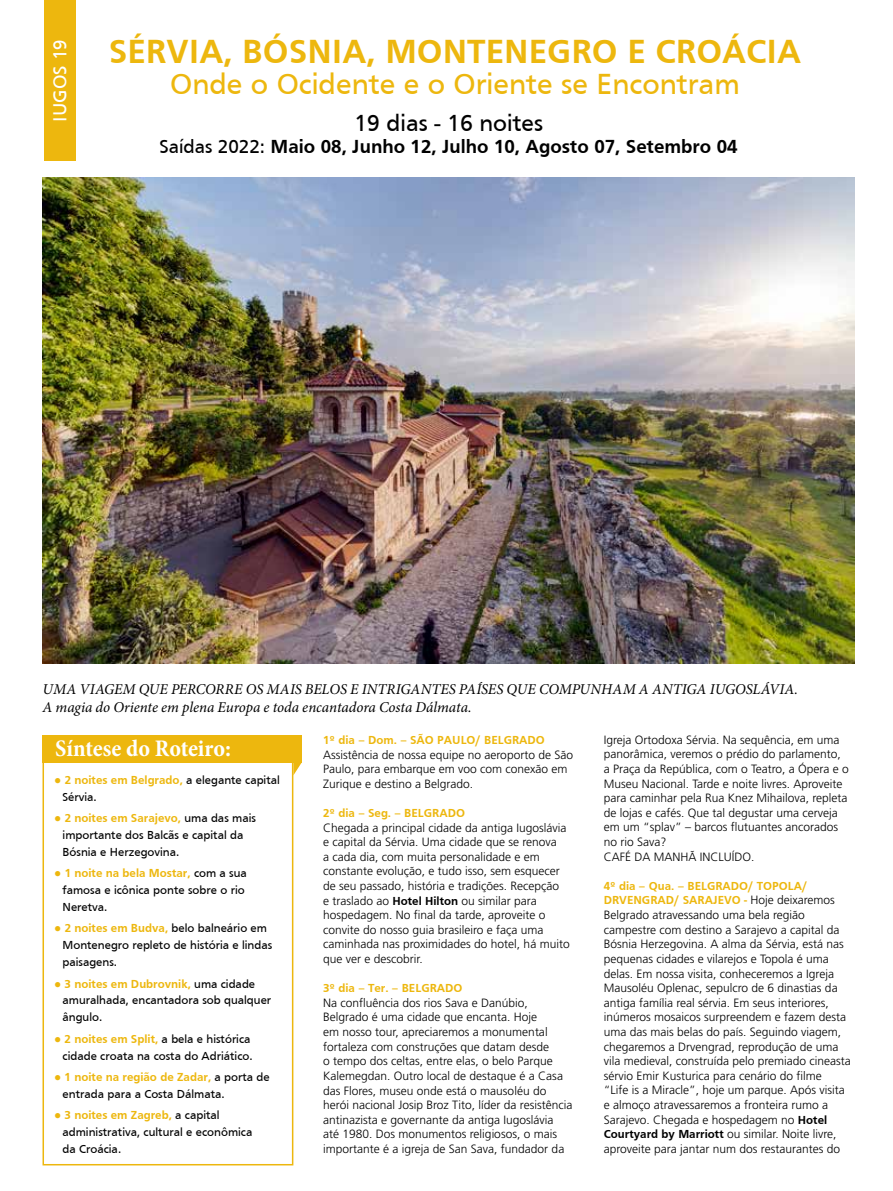
<style>
.page{position:relative;width:893px;height:1191px;background:#fff}
.page>*{position:absolute;margin:0;border:0;box-sizing:border-box;transform-origin:0 0}
.t1{font:700 34.5px "Frutiger";color:#edb70e}
.t2{font:30px "Frutiger";color:#edb70e}
.t3{font:700 condensed 24px "Minion Pro";letter-spacing:-.01em;color:#fff}
.t4{font:24px "Frutiger";color:#000}
.t5{font:700 19.5px "Frutiger";color:#000}
.t6{font:19.5px "Frutiger";color:#fff}
.t7{font:italic 15px/18px "Minion Pro";letter-spacing:-.005em;color:#000}
.t8{font:300 12px/14.5px "Frutiger";color:#000}
.t9{font:12px/17px "Frutiger";color:#000}
.t10{font:700 12px "Frutiger";color:#edb70e}
.s1{font-weight:400}
.s2{font-family:"Verdana";font-weight:700;color:#edb70e}
.s3{font-weight:700;color:#edb70e}
.s4{font-weight:700}
</style>
<div class="page">
<img style="left:43px;top:178px;width:812px;height:485px">
<div style="left:43px;top:760px;width:250px;height:405px;border:2px solid #edb70e"></div>
<div style="left:44px;top:0;width:31px;height:161px;background:#edb70e"></div>
<div style="left:43px;top:735px;width:259px;height:28px;background:#edb70e"></div>
<svg style="left:293px;top:763px;width:9px;height:12px"></svg>
<h3 class="t6" style="left:49px;top:121px;width:84px;rotate:-90deg">IUGOS 19</h3>
<h1 class="t1" style="left:109px;top:32px;width:694px">SÉRVIA, BÓSNIA, MONTENEGRO E CROÁCIA</h1>
<h2 class="t2" style="left:170px;top:67px;width:571px">Onde o Ocidente e o Oriente se Encontram</h2>
<h3 class="t4" style="left:354px;top:109px;width:190px">19 dias - 16 noites</h3>
<h3 class="t5" style="left:160px;top:135px;width:580px"><span class="s1">Saídas 2022:</span> Maio 08, Junho 12, Julho 10, Agosto 07, Setembro 04</h3>
<p class="t7" style="left:43px;top:680px;width:757px">UMA VIAGEM QUE PERCORRE OS MAIS BELOS E INTRIGANTES PAÍSES QUE COMPUNHAM A ANTIGA IUGOSLÁVIA.<br>A magia do Oriente em plena Europa e toda encantadora Costa Dálmata.</p>
<h3 class="t3" style="left:55px;top:732px;width:177px">Síntese do Roteiro:</h3>
<p class="t9" style="left:63px;top:771px;width:219px;text-indent:-9px"><span class="s2">●</span> <span class="s3">2 noites em Belgrado,</span> a elegante capital<br>Sérvia.</p>
<p class="t9" style="left:63px;top:809px;width:195px;text-indent:-9px"><span class="s2">●</span> <span class="s3">2 noites em Sarajevo,</span> uma das mais importante dos Balcãs e capital da<br>Bósnia e Herzegovina.</p>
<p class="t9" style="left:63px;top:864px;width:186px;text-indent:-9px"><span class="s2">●</span> <span class="s3">1 noite na bela Mostar,</span> com a sua famosa e icônica ponte sobre o rio<br>Neretva.</p>
<p class="t9" style="left:63px;top:919px;width:211px;text-indent:-8px"><span class="s2">●</span> <span class="s3">2 noites em Budva,</span> belo balneário em<br>Montenegro repleto de história e lindas paisagens.</p>
<p class="t9" style="left:63px;top:975px;width:210px;text-indent:-9px"><span class="s2">●</span> <span class="s3">3 noites em Dubrovnik,</span> uma cidade amuralhada, encantadora sob qualquer ângulo.</p>
<p class="t9" style="left:54px;top:1030px;width:200px;text-align:right"><span class="s2">●</span> <span class="s3">2 noites em Split,</span> a bela e histórica cidade croata na costa do Adriático.</p>
<p class="t9" style="left:63px;top:1068px;width:209px;text-indent:-8px"><span class="s2">●</span> <span class="s3">1 noite na região de Zadar,</span> a porta de entrada para a Costa Dálmata.</p>
<p class="t9" style="left:63px;top:1106px;width:191px;text-indent:-9px"><span class="s2">●</span> <span class="s3">3 noites em Zagreb,</span> a capital administrativa, cultural e econômica da Croácia.</p>
<p class="t10" style="left:323px;top:733px;width:223px">1º dia – Dom. – SÃO PAULO/ BELGRADO</p>
<p class="t8" style="left:323px;top:747px;width:251px">Assistência de nossa equipe no aeroporto de São<br>Paulo, para embarque em voo com conexão em<br>Zurique e destino a Belgrado.</p>
<p class="t10" style="left:323px;top:806px;width:143px">2º dia – Seg. – BELGRADO</p>
<p class="t8" style="left:323px;top:820px;width:248px">Chegada a principal cidade da antiga Iugoslávia e capital da Sérvia. Uma cidade que se renova<br>a cada dia, com muita personalidade e em constante evolução, e tudo isso, sem esquecer de seu passado, história e tradições. Recepção<br>e traslado ao <span class="s4">Hotel Hilton</span> ou similar para hospedagem. No final da tarde, aproveite o convite do nosso guia brasileiro e faça uma caminhada nas proximidades do hotel, há muito que ver e descobrir.</p>
<p class="t10" style="left:323px;top:981px;width:141px">3º dia – Ter. – BELGRADO</p>
<p class="t8" style="left:323px;top:995px;width:251px">Na confluência dos rios Sava e Danúbio, Belgrado é uma cidade que encanta. Hoje<br>em nosso tour, apreciaremos a monumental fortaleza com construções que datam desde<br>o tempo dos celtas, entre elas, o belo Parque Kalemegdan. Outro local de destaque é a Casa das Flores, museu onde está o mausoléu do herói nacional Josip Broz Tito, líder da resistência antinazista e governante da antiga Iugoslávia até 1980. Dos monumentos religiosos, o mais importante é a igreja de San Sava, fundador da</p>
<p class="t8" style="left:604px;top:732px;width:247px">Igreja Ortodoxa Sérvia. Na sequência, em uma panorâmica, veremos o prédio do parlamento, a Praça da República, com o Teatro, a Ópera e o Museu Nacional. Tarde e noite livres. Aproveite para caminhar pela Rua Knez Mihailova, repleta de lojas e cafés. Que tal degustar uma cerveja em um “splav” – barcos flutuantes ancorados no rio Sava?<br>CAFÉ DA MANHÃ INCLUÍDO.</p>
<p class="t8" style="left:604px;top:878px;width:249px"><span class="s3">4º dia – Qua. – BELGRADO/ TOPOLA/ DRVENGRAD/ SARAJEVO -</span> Hoje deixaremos Belgrado atravessando uma bela região campestre com destino a Sarajevo a capital da Bósnia Herzegovina. A alma da Sérvia, está nas pequenas cidades e vilarejos e Topola é uma delas. Em nossa visita, conheceremos a Igreja Mausoléu Oplenac, sepulcro de 6 dinastias da antiga família real sérvia. Em seus interiores, inúmeros mosaicos surpreendem e fazem desta uma das mais belas do país. Seguindo viagem, chegaremos a Drvengrad, reprodução de uma vila medieval, construída pelo premiado cineasta sérvio Emir Kusturica para cenário do filme<br>“Life is a Miracle”, hoje um parque. Após visita e almoço atravessaremos a fronteira rumo a Sarajevo. Chegada e hospedagem no <span class="s4">Hotel Courtyard by Marriott</span> ou similar. Noite livre, aproveite para jantar num dos restaurantes do</p>
</div>
